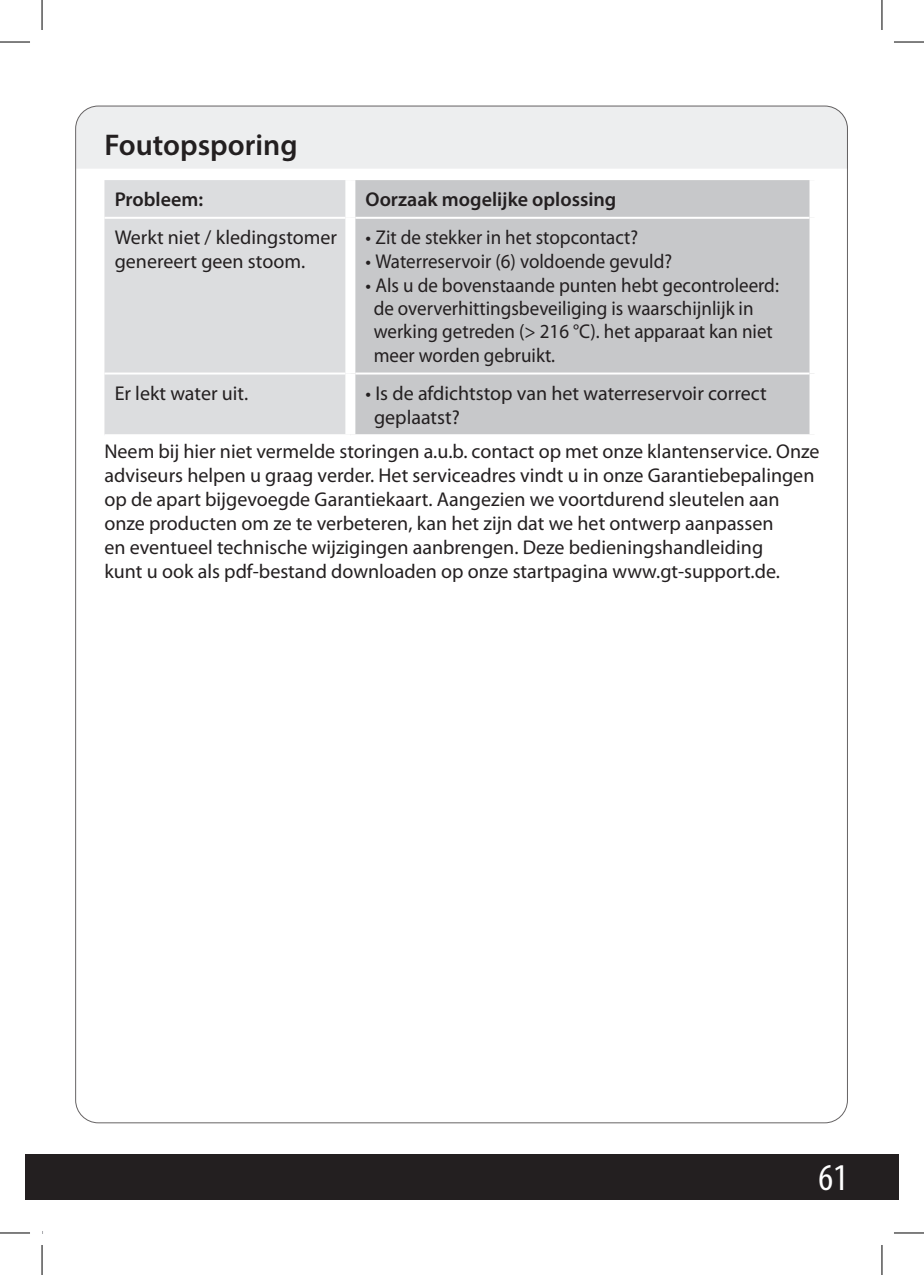
<style>
.page{position:relative;width:924px;height:1275px;background:#fff}
.page>*{position:absolute;margin:0;border:0;box-sizing:border-box;transform-origin:0 0}
.t1{font:condensed 38px "Myriad Pro";color:#fff}
.t2{font:600 30px "Myriad Pro";color:#231f20}
.t3{font:20px/24px "Myriad Pro";color:#231f20}
.t4{font:600 20px "Myriad Pro";color:#231f20}
</style>
<div class="page">
<div style="left:77px;top:106px;width:770px;height:63px;background:#edeeef"></div>
<div style="left:25px;top:1154px;width:873px;height:45px;background:#231f20"></div>
<div style="left:104px;top:180px;width:241px;height:254px;background:#dcdddf"></div>
<div style="left:355px;top:180px;width:454px;height:254px;background:#c7c8ca"></div>
<hr style="left:104px;top:217px;width:241px;height:2px;background:#fff">
<hr style="left:104px;top:372px;width:241px;height:2px;background:#fff">
<hr style="left:355px;top:217px;width:454px;height:2px;background:#fff">
<hr style="left:355px;top:372px;width:454px;height:2px;background:#fff">
<hr style="left:0;top:42px;width:30px;height:1px;background:#000">
<hr style="left:893px;top:42px;width:30px;height:1px;background:#000">
<hr style="left:0;top:1232px;width:30px;height:1px;background:#000">
<hr style="left:893px;top:1232px;width:30px;height:1px;background:#000">
<hr style="left:42px;top:0;width:1px;height:30px;background:#000">
<hr style="left:42px;top:1245px;width:1px;height:30px;background:#000">
<hr style="left:881px;top:0;width:1px;height:30px;background:#000">
<hr style="left:881px;top:1245px;width:1px;height:30px;background:#000">
<h2 class="t2" style="left:104px;top:126px;width:194px">Foutopsporing</h2>
<p class="t4" style="left:115px;top:187px;width:90px">Probleem:</p>
<p class="t4" style="left:365px;top:187px;width:252px">Oorzaak mogelijke oplossing</p>
<p class="t3" style="left:115px;top:226px;width:224px">Werkt niet / kledingstomer genereert geen stoom.</p>
<p class="t3" style="left:365px;top:226px;width:274px">• Zit de stekker in het stopcontact?</p>
<p class="t3" style="left:365px;top:250px;width:308px">• Waterreservoir (6) voldoende gevuld?</p>
<p class="t3" style="left:373px;top:274px;width:406px;line-height:23.4px;text-indent:-8px">• Als u de bovenstaande punten hebt gecontroleerd: de oververhittingsbeveiliging is waarschijnlijk in werking getreden (&gt; 216 °C). het apparaat kan niet meer worden gebruikt.</p>
<p class="t3" style="left:115px;top:381px;width:135px">Er lekt water uit.</p>
<p class="t3" style="left:374px;top:381px;width:394px;text-indent:-8px">• Is de afdichtstop van het waterreservoir correct geplaatst?</p>
<p class="t3" style="left:104px;top:439px;width:716px">Neem bij hier niet vermelde storingen a.u.b. contact op met onze klantenservice. Onze adviseurs helpen u graag verder. Het serviceadres vindt u in onze Garantiebepalingen op de apart bijgevoegde Garantiekaart. Aangezien we voortdurend sleutelen aan onze producten om ze te verbeteren, kan het zijn dat we het ontwerp aanpassen<br>en eventueel technische wijzigingen aanbrengen. Deze bedieningshandleiding<br>kunt u ook als pdf-bestand downloaden op onze startpagina www.gt-support.de.</p>
<h1 class="t1" style="left:818px;top:1154px;width:31px">61</h1>
</div>
